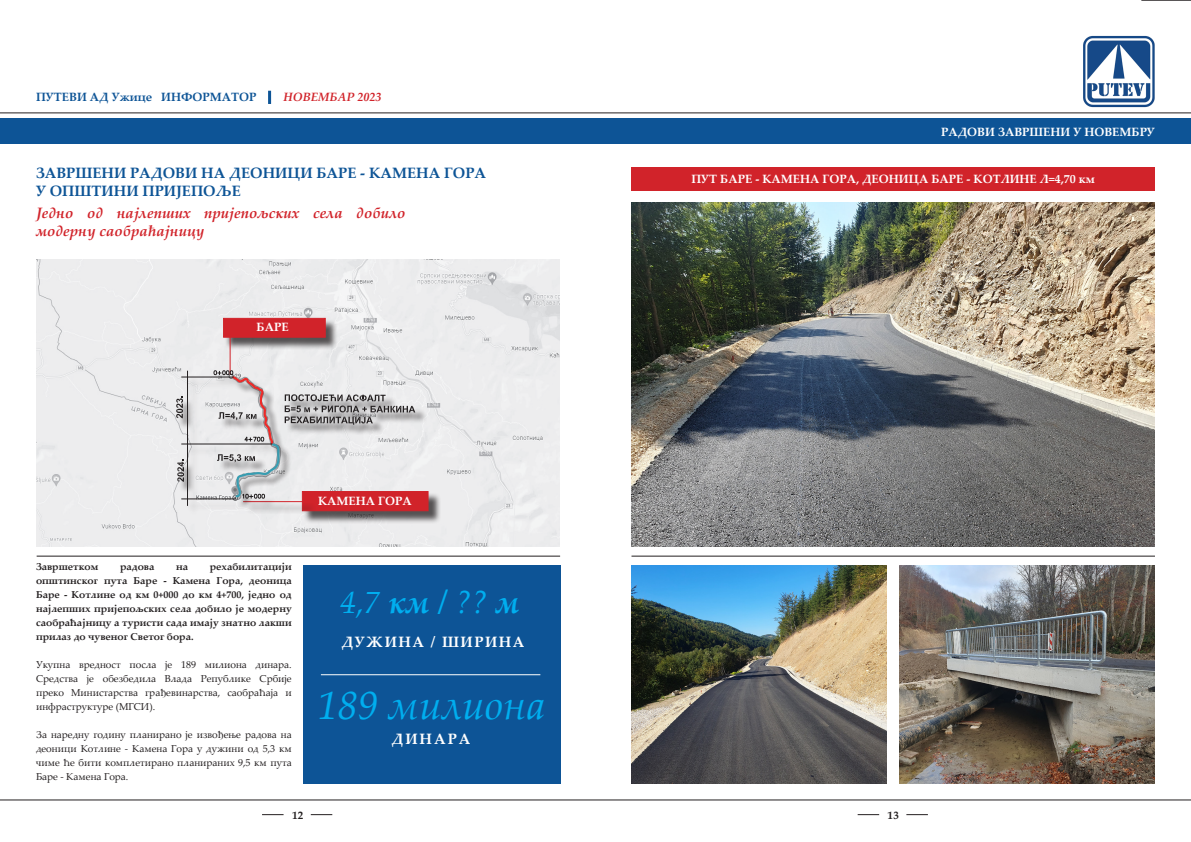
<style>
.page{position:relative;width:1191px;height:842px;background:#fff}
.page>*{position:absolute;margin:0;border:0;box-sizing:border-box;transform-origin:0 0}
.t1{font:italic 41px "Palatino Linotype";color:#00aeef}
.t2{font:italic 32px "Palatino Linotype";color:#00aeef}
.t3{font:italic 700 15px/18px "Palatino Linotype";color:#d1232a}
.t4{font:700 15px "Palatino Linotype";color:#0d5496}
.t5{font:700 15px "Palatino Linotype";letter-spacing:.1em;color:#fff}
.t6{font:700 12px "Palatino Linotype";color:#fff}
.t7{font:700 12px "Palatino Linotype";color:#0d5496}
.t8{font:italic 700 12px "Palatino Linotype";color:#d1232a}
.t9{font:700 11px "Palatino Linotype";color:#231f20}
.t10{font:10px/14px "Palatino Linotype";color:#231f20;text-align:justify}
.t11{font:700 10px/14px "Palatino Linotype";color:#231f20;text-align:justify}
.s1{font-weight:700}
</style>
<div class="page">
<img style="left:1083px;top:36px;width:72px;height:72px">
<div style="left:303px;top:565px;width:257px;height:218px;background:#0d5496"></div>
<hr style="left:321px;top:674px;width:219px;height:1px;background:#fff">
<img style="left:36px;top:260px;width:523px;height:286px">
<div style="left:303px;top:492px;width:138px;height:32px;background:#231f20;opacity:.75"></div>
<div style="left:224px;top:319px;width:114px;height:31px;background:#231f20;opacity:.75"></div>
<div style="left:223px;top:318px;width:103px;height:20px;background:#d1232a;border:1px solid #d1232a"></div>
<hr style="left:230px;top:333px;width:1px;height:42px;background:#d1232a">
<div style="left:178px;top:373px;width:249px;height:144px;background:#231f20;opacity:.75"></div>
<hr style="left:182px;top:377px;width:51px;height:1px;background:#231f20">
<hr style="left:187px;top:371px;width:1px;height:135px;background:#231f20">
<hr style="left:182px;top:499px;width:54px;height:1px;background:#231f20">
<hr style="left:182px;top:444px;width:90px;height:1px;background:#231f20">
<svg style="left:177px;top:460px;width:7px;height:22px"></svg>
<svg style="left:176px;top:396px;width:7px;height:22px"></svg>
<svg style="left:214px;top:348px;width:201px;height:150px;background:#d8d2d4"></svg>
<div style="left:631px;top:167px;width:524px;height:23px;background:#d1232a"></div>
<hr style="left:37px;top:556px;width:523px;height:1px;background:#231f20">
<hr style="left:631px;top:556px;width:524px;height:1px;background:#231f20">
<img style="left:899px;top:565px;width:256px;height:218px">
<img style="left:632px;top:565px;width:254px;height:218px">
<svg style="left:262px;top:814px;width:21px;height:1px"></svg>
<svg style="left:857px;top:814px;width:22px;height:1px"></svg>
<svg style="left:311px;top:814px;width:21px;height:1px"></svg>
<svg style="left:906px;top:814px;width:22px;height:1px"></svg>
<div style="left:0;top:118px;width:1191px;height:25px;background:#0d5496"></div>
<hr style="left:0;top:113px;width:1191px;height:1px;background:#231f20">
<hr style="left:0;top:800px;width:1191px;height:1px;background:#231f20">
<svg style="left:268px;top:91px;width:3px;height:13px"></svg>
<hr style="left:1141px;top:0;width:50px;height:1px;background:#231f20">
<img style="left:631px;top:202px;width:524px;height:344px">
<p class="t7" style="left:36px;top:88px;width:222px">ПУТЕВИ АД Ужице ИНФОРМАТОР</p>
<p class="t8" style="left:284px;top:88px;width:99px">НОВЕМБАР 2023</p>
<p class="t4" style="left:36px;top:162px;width:452px">ЗАВРШЕНИ РАДОВИ НА ДЕОНИЦИ БАРЕ - КАМЕНА ГОРА</p>
<p class="t4" style="left:36px;top:180px;width:206px">У ОПШТИНИ ПРИЈЕПОЉЕ</p>
<p class="t3" style="left:36px;top:203px;width:371px">Једно од најлепших пријепољских села добило модерну саобраћајницу</p>
<p class="t6" style="left:257px;top:318px;width:34px">БАРЕ</p>
<p class="t11" style="left:36px;top:559px;width:257px;text-indent:174px">рехабилитацији општинског пута Баре - Камена Гора, деоница Баре - Котлине од км 0+000 до км 4+700, једно од најлепших пријепољских села добило је модерну саобраћајницу а туристи сада имају знатно лакши прилаз до чувеног Светог бора.</p>
<p class="t10" style="left:36px;top:657px;width:257px">Укупна вредност посла је 189 милиона динара.<br>Средства је обезбедила Влада Републике Србије преко Министарства грађевинарства, саобраћаја и инфраструктуре (МГСИ).</p>
<p class="t10" style="left:36px;top:727px;width:257px">За наредну годину планирано је извођење радова на деоници Котлине - Камена Гора у дужини од 5,3 км чиме ће бити комплетирано планираних 9,5 км пута Баре - Камена Гора.</p>
<p class="t11" style="left:36px;top:559px;width:64px">Завршетком</p>
<p class="t11" style="left:120px;top:559px;width:36px">радова</p>
<p class="t11" style="left:176px;top:559px;width:14px">на</p>
<p class="t6" style="left:318px;top:492px;width:95px">КАМЕНА ГОРА</p>
<p class="t2" style="left:340px;top:580px;width:180px">4,7 <span class="s1">км /</span> ?? <span class="s1">м</span></p>
<p class="t5" style="left:341px;top:632px;width:185px">ДУЖИНА / ШИРИНА</p>
<p class="t1" style="left:317px;top:676px;width:229px">189 милиона</p>
<p class="t5" style="left:391px;top:729px;width:80px">ДИНАРА</p>
<p class="t6" style="left:941px;top:123px;width:215px">РАДОВИ ЗАВРШЕНИ У НОВЕМБРУ</p>
<p class="t6" style="left:691px;top:170px;width:405px">ПУТ БАРЕ - КАМЕНА ГОРА, ДЕОНИЦА БАРЕ - КОТЛИНЕ Л=4,70 км</p>
<p class="t9" style="left:292px;top:807px;width:13px">12</p>
<p class="t9" style="left:887px;top:807px;width:13px">13</p>
</div>
